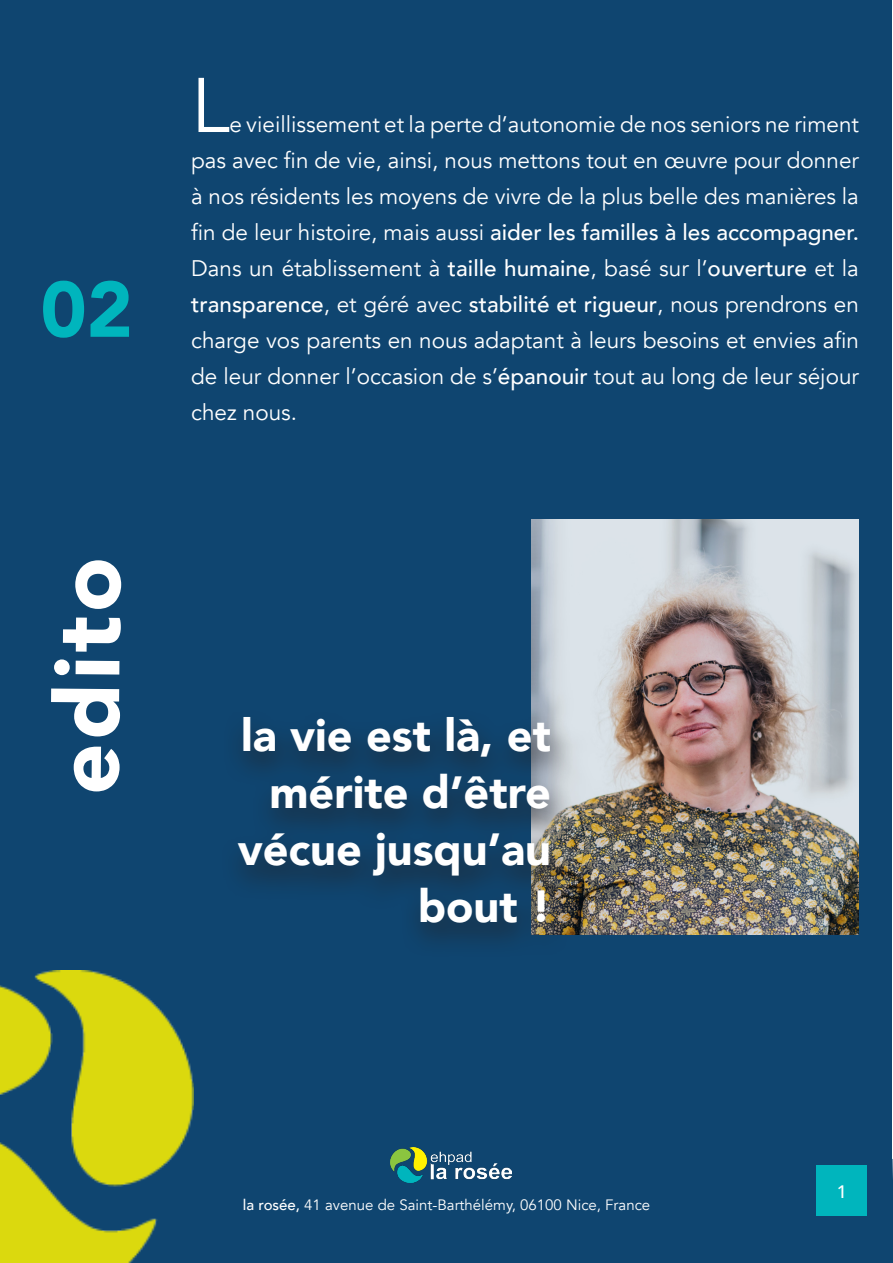
<style>
.page{position:relative;width:893px;height:1263px;background:#fff}
.page>*{position:absolute;margin:0;border:0;box-sizing:border-box;transform-origin:0 0}
.Title_section_in_whi{font:900 90px "Avenir";color:#fff}
.t1{font:900 78px "Avenir";color:#00b5bd}
.Body_text_in_white{font:76.5px "Avenir";color:#fff}
.t2{font:900 45px/57px "Avenir";color:#fff;text-align:right}
.Body_text_in_white-2{font:22.5px/36px "Avenir";color:#fff;text-align:justify}
.t3{font:500 18px "Avenir";color:#fff}
.t4{font:15px "Avenir";color:#fff}
.s1{font-weight:500}
</style>
<div class="page">
<svg style="left:892px;top:1159px;width:1px;height:104px"></svg>
<div style="left:0;top:0;width:892px;height:1263px;background:#0f4570"></div>
<img style="left:0;top:970px;width:194px;height:293px">
<img style="left:531px;top:519px;width:328px;height:415px">
<div style="left:816px;top:1165px;width:51px;height:51px;background:#00b5bd"></div>
<img style="left:391px;top:1147px;width:120px;height:35px">
<div style="left:220px;top:707px;width:355px;height:251px;background:#231f20;opacity:.75"></div>
<p class="t1" style="left:41px;top:243px;width:94px">02</p>
<p class="Title_section_in_whi" style="left:9px;top:793px;width:239px;rotate:-89deg">edito</p>
<p class="Body_text_in_white" style="left:191px;top:60px;width:40px">L</p>
<p class="Body_text_in_white-2" style="left:191px;top:107px;width:669px;text-indent:38px">e vieillissement et la perte d’autonomie de nos seniors ne riment pas avec fin de vie, ainsi, nous mettons tout en œuvre pour donner à nos résidents les moyens de vivre de la plus belle des manières la fin de leur histoire, mais aussi <span class="s1">aider les familles à les accompagner.<br></span>Dans un établissement à <span class="s1">taille humaine</span>, basé sur l’<span class="s1">ouverture</span> et la <span class="s1">transparence</span>, et géré avec <span class="s1">stabilité et rigueur</span>, nous prendrons en charge vos parents en nous adaptant à leurs besoins et envies afin de leur donner l’occasion de s’<span class="s1">épanouir</span> tout au long de leur séjour chez nous.</p>
<p class="t2" style="left:238px;top:705px;width:315px">la vie est là, et mérite d’être vécue jusqu’au bout !</p>
<p class="t4" style="left:243px;top:1196px;width:409px"><span class="s1">la rosée,</span> 41 avenue de Saint-Barthélémy, 06100 Nice, France</p>
<p class="t3" style="left:837px;top:1176px;width:12px">1</p>
</div>
